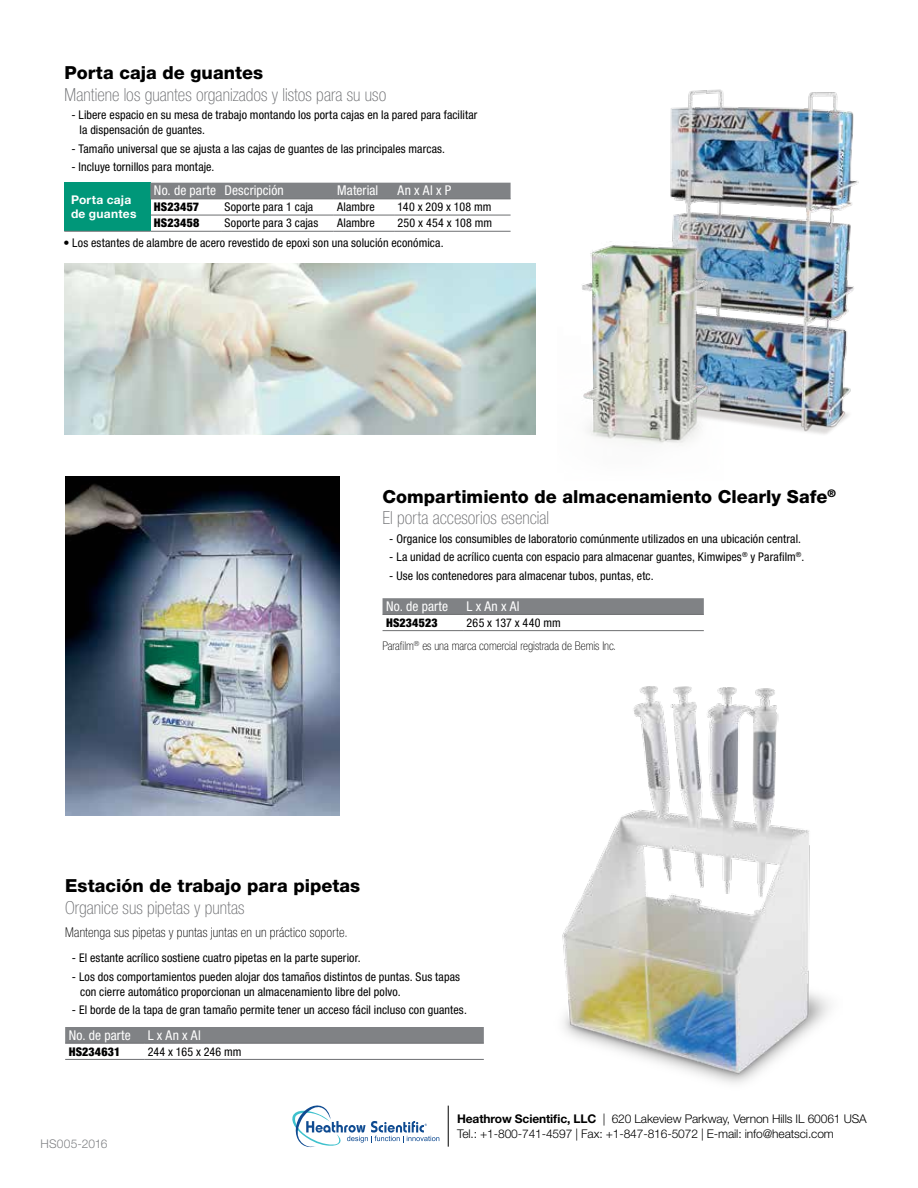
<style>
.page{position:relative;width:918px;height:1188px;background:#fff}
.page>*{position:absolute;margin:0;border:0;box-sizing:border-box;transform-origin:0 0}
.t1{font:800 18px/21.6px "Helvetica Neue LT Std";color:#000}
.t2{font:100 condensed 18px "Helvetica Neue LT Std";color:#6d6e71}
.t3{font:condensed 13.5px "Helvetica Neue LT Std";letter-spacing:.005em;color:#fff}
.t4{font:100 condensed 13.5px "Helvetica Neue LT Std";letter-spacing:.015em;color:#000}
.t5{font:condensed 12px/15px "Helvetica Neue LT Std";letter-spacing:.01em;color:#000}
.t6{font:300 12px/15px "Helvetica Neue LT Std";letter-spacing:-.01em;color:#000}
.t7{font:100 condensed 12px/22.6px "Helvetica Neue LT Std";color:#000}
.t8{font:900 condensed 12px "Helvetica Neue LT Std";letter-spacing:.01em;color:#000}
.t9{font:700 12px/14.4px "Helvetica Neue LT Std";letter-spacing:.02em;color:#fff}
.t10{font:300 12px "Helvetica Neue LT Std";letter-spacing:.01em;color:#808285}
.s1{font-weight:100;font-stretch:condensed;color:#6d6e71}
.s2{font-weight:400}
.s3{font-weight:700}
</style>
<div class="page">
<hr style="left:448px;top:1106px;width:1px;height:41px;background:#000">
<svg style="left:292px;top:1105px;width:147px;height:43px"></svg>
<img style="left:670px;top:89px;width:189px;height:345px">
<img style="left:582px;top:242px;width:141px;height:202px">
<div style="left:64px;top:183px;width:86px;height:48px;background:#009779"></div>
<div style="left:150px;top:183px;width:361px;height:16px;background:#808285"></div>
<hr style="left:150px;top:199px;width:71px;height:1px;background:#6d6e71">
<hr style="left:221px;top:199px;width:113px;height:1px;background:#6d6e71">
<hr style="left:334px;top:199px;width:60px;height:1px;background:#6d6e71">
<hr style="left:394px;top:199px;width:117px;height:1px;background:#6d6e71">
<hr style="left:150px;top:215px;width:71px;height:1px;background:#6d6e71">
<hr style="left:221px;top:215px;width:113px;height:1px;background:#6d6e71">
<hr style="left:334px;top:215px;width:60px;height:1px;background:#6d6e71">
<hr style="left:394px;top:215px;width:117px;height:1px;background:#6d6e71">
<hr style="left:64px;top:231px;width:86px;height:1px;background:#6d6e71">
<hr style="left:150px;top:231px;width:71px;height:1px;background:#6d6e71">
<hr style="left:221px;top:231px;width:113px;height:1px;background:#6d6e71">
<hr style="left:334px;top:231px;width:60px;height:1px;background:#6d6e71">
<hr style="left:394px;top:231px;width:117px;height:1px;background:#6d6e71">
<img style="left:65px;top:264px;width:471px;height:170px">
<img style="left:65px;top:476px;width:275px;height:340px">
<div style="left:383px;top:598px;width:321px;height:16px;background:#808285"></div>
<hr style="left:383px;top:614px;width:80px;height:1px;background:#6d6e71">
<hr style="left:463px;top:614px;width:241px;height:1px;background:#6d6e71">
<hr style="left:383px;top:630px;width:80px;height:1px;background:#6d6e71">
<hr style="left:463px;top:630px;width:241px;height:1px;background:#6d6e71">
<div style="left:65px;top:1027px;width:419px;height:16px;background:#808285"></div>
<hr style="left:65px;top:1043px;width:79px;height:1px;background:#6d6e71">
<hr style="left:144px;top:1043px;width:340px;height:1px;background:#6d6e71">
<hr style="left:65px;top:1059px;width:79px;height:1px;background:#6d6e71">
<hr style="left:144px;top:1059px;width:340px;height:1px;background:#6d6e71">
<img style="left:562px;top:686px;width:269px;height:398px">
<h1 class="t1" style="left:65px;top:62px;width:200px">Porta caja de guantes</h1>
<h1 class="t2" style="left:65px;top:84px;width:323px">Mantiene los guantes organizados y listos para su uso</h1>
<p class="t5" style="left:80px;top:107px;width:399px;text-indent:-8px">- Libere espacio en su mesa de trabajo montando los porta cajas en la pared para facilitar la dispensación de guantes.</p>
<p class="t5" style="left:71px;top:141px;width:375px">- Tamaño universal que se ajusta a las cajas de guantes de las principales marcas.</p>
<p class="t5" style="left:71px;top:159px;width:145px">- Incluye tornillos para montaje.</p>
<p class="t9" style="left:71px;top:192px;width:67px">Porta caja de guantes</p>
<p class="t3" style="left:154px;top:183px;width:131px">No. de parte Descripción</p>
<p class="t3" style="left:337px;top:183px;width:43px">Material</p>
<p class="t3" style="left:398px;top:183px;width:55px">An x Al x P</p>
<p class="t8" style="left:154px;top:200px;width:47px">HS23457</p>
<p class="t5" style="left:225px;top:199px;width:90px">Soporte para 1 caja</p>
<p class="t5" style="left:337px;top:199px;width:39px">Alambre</p>
<p class="t5" style="left:398px;top:199px;width:95px">140 x 209 x 108 mm</p>
<p class="t8" style="left:154px;top:216px;width:47px">HS23458</p>
<p class="t5" style="left:225px;top:216px;width:95px">Soporte para 3 cajas</p>
<p class="t5" style="left:337px;top:216px;width:39px">Alambre</p>
<p class="t5" style="left:398px;top:216px;width:96px">250 x 454 x 108 mm</p>
<p class="t5" style="left:63px;top:235px;width:382px">• Los estantes de alambre de acero revestido de epoxi son una solución económica.</p>
<h1 class="t1" style="left:382px;top:486px;width:455px">Compartimiento de almacenamiento Clearly Safe<sup>®<br></sup><span class="s1">El porta accesorios esencial</span></h1>
<p class="t5" style="left:389px;top:531px;width:413px">- Organice los consumibles de laboratorio comúnmente utilizados en una ubicación central.</p>
<p class="t5" style="left:389px;top:550px;width:417px">- La unidad de acrílico cuenta con espacio para almacenar guantes, Kimwipes<sup>®</sup> y Parafilm<sup>®</sup>.</p>
<p class="t5" style="left:389px;top:568px;width:266px">- Use los contenedores para almacenar tubos, puntas, etc.</p>
<p class="t3" style="left:386px;top:598px;width:64px">No. de parte</p>
<p class="t3" style="left:467px;top:598px;width:55px">L x An x Al</p>
<p class="t8" style="left:386px;top:615px;width:53px">HS234523</p>
<p class="t7" style="left:382px;top:611px;width:235px;text-indent:84px"><span class="s2">265 x 137 x 440 mm<br></span>Parafilm<sup>®</sup> es una marca comercial registrada de Bemis Inc.</p>
<h1 class="t1" style="left:65px;top:875px;width:297px">Estación de trabajo para pipetas</h1>
<h1 class="t2" style="left:65px;top:897px;width:181px">Organice sus pipetas y puntas</h1>
<p class="t4" style="left:65px;top:925px;width:284px">Mantenga sus pipetas y puntas juntas en un práctico soporte.</p>
<p class="t5" style="left:72px;top:950px;width:290px">- El estante acrílico sostiene cuatro pipetas en la parte superior.</p>
<p class="t5" style="left:80px;top:969px;width:381px;text-indent:-8px">- Los dos comportamientos pueden alojar dos tamaños distintos de puntas. Sus tapas con cierre automático proporcionan un almacenamiento libre del polvo.</p>
<p class="t5" style="left:72px;top:1002px;width:396px">- El borde de la tapa de gran tamaño permite tener un acceso fácil incluso con guantes.</p>
<p class="t3" style="left:69px;top:1027px;width:134px">No. de parte L x An x Al</p>
<p class="t8" style="left:69px;top:1044px;width:53px">HS234631</p>
<p class="t5" style="left:148px;top:1044px;width:95px">244 x 165 x 246 mm</p>
<p class="t10" style="left:40px;top:1136px;width:69px">HS005-2016</p>
<p class="t6" style="left:457px;top:1111px;width:411px"><span class="s3">Heathrow Scientific, LLC</span> | 620 Lakeview Parkway, Vernon Hills IL 60061 USA<br>Tel.: +1-800-741-4597 | Fax: +1-847-816-5072 | E-mail: info@heatsci.com</p>
</div>
